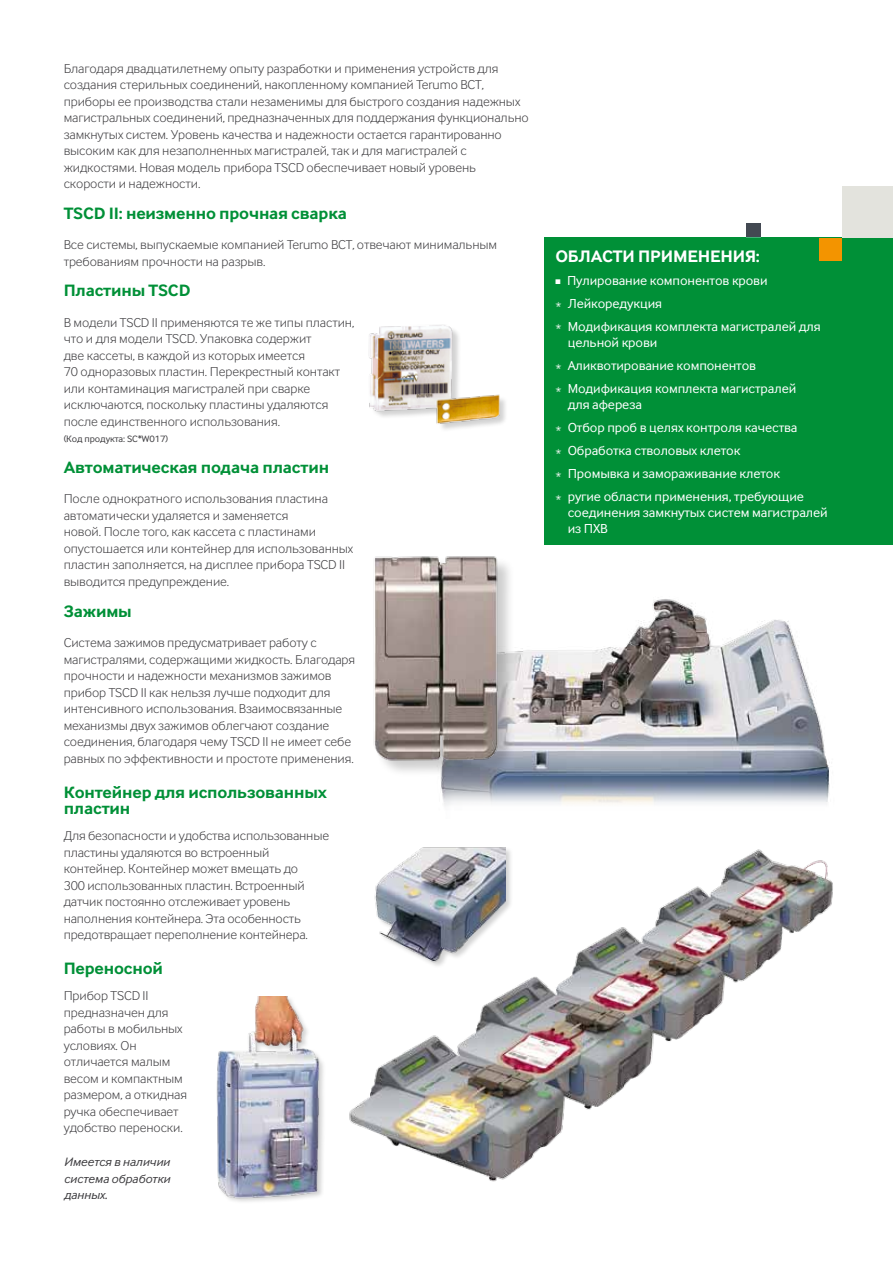
<style>
.page{position:relative;width:893px;height:1263px;background:#fff}
.page>*{position:absolute;margin:0;border:0;box-sizing:border-box;transform-origin:0 0}
.t1{font:700 17.25px "Terumo BCT";letter-spacing:-.01em;color:#fff}
.t2{font:700 17.1px/16.5px "Terumo BCT";letter-spacing:-.01em;color:#009037}
.t3{font:13.5px/16.2px "Terumo BCT";letter-spacing:-.01em;color:#fff}
.t4{font:300 13.35px/16.5px "Terumo BCT";letter-spacing:-.01em;color:#3e3d40}
.t5{font:italic 12.6px/16.6px "Terumo BCT";letter-spacing:-.01em;color:#3e3d40;text-align:justify}
.t6{font:9.6px "Terumo BCT";letter-spacing:-.01em;color:#3e3d40}
</style>
<div class="page">
<img style="left:441px;top:599px;width:389px;height:189px">
<div style="left:544px;top:238px;width:349px;height:307px;background:#009037"></div>
<img style="left:369px;top:325px;width:137px;height:105px">
<div style="left:375px;top:557px;width:141px;height:220px;background:#000;opacity:.2"></div>
<img style="left:373px;top:556px;width:144px;height:208px">
<img style="left:216px;top:996px;width:108px;height:206px">
<div style="left:842px;top:186px;width:51px;height:52px;background:#e3e3dd"></div>
<div style="left:819px;top:238px;width:23px;height:23px;background:#f39400"></div>
<div style="left:746px;top:223px;width:15px;height:15px;background:#434952"></div>
<img style="left:349px;top:788px;width:484px;height:394px">
<p class="t4" style="left:64px;top:60px;width:467px">Благодаря двадцатилетнему опыту разработки и применения устройств для создания стерильных соединений, накопленному компанией Terumo BCT, приборы ее производства стали незаменимы для быстрого создания надежных магистральных соединений, предназначенных для поддержания функционально замкнутых систем. Уровень качества и надежности остается гарантированно высоким как для незаполненных магистралей, так и для магистралей с жидкостями. Новая модель прибора TSCD обеспечивает новый уровень скорости и надежности.</p>
<p class="t2" style="left:64px;top:205px;width:285px">TSCD II: неизменно прочная сварка</p>
<p class="t4" style="left:64px;top:237px;width:435px">Все системы, выпускаемые компанией Terumo BCT, отвечают минимальным требованиям прочности на разрыв.</p>
<p class="t2" style="left:64px;top:282px;width:128px">Пластины TSCD</p>
<p class="t4" style="left:64px;top:314px;width:292px">В модели TSCD II применяются те же типы пластин, что и для модели TSCD. Упаковка содержит<br>две кассеты, в каждой из которых имеется<br>70 одноразовых пластин. Перекрестный контакт или контаминация магистралей при сварке исключаются, поскольку пластины удаляются после единственного использования.</p>
<p class="t6" style="left:64px;top:434px;width:106px">(Код продукта: SC*W017)</p>
<p class="t2" style="left:64px;top:459px;width:267px">Автоматическая подача пластин</p>
<p class="t4" style="left:64px;top:491px;width:291px">После однократного использования пластина автоматически удаляется и заменяется<br>новой. После того, как кассета с пластинами опустошается или контейнер для использованных пластин заполняется, на дисплее прибора TSCD II выводится предупреждение.</p>
<p class="t2" style="left:64px;top:602px;width:70px">Зажимы</p>
<p class="t4" style="left:64px;top:634px;width:293px">Система зажимов предусматривает работу с магистралями, содержащими жидкость. Благодаря прочности и надежности механизмов зажимов прибор TSCD II как нельзя лучше подходит для интенсивного использования. Взаимосвязанные механизмы двух зажимов облегчают создание соединения, благодаря чему TSCD II не имеет себе равных по эффективности и простоте применения.</p>
<p class="t2" style="left:64px;top:784px;width:265px">Контейнер для использованных пластин</p>
<p class="t4" style="left:64px;top:827px;width:267px">Для безопасности и удобства использованные пластины удаляются во встроенный контейнер. Контейнер может вмещать до<br>300 использованных пластин. Встроенный датчик постоянно отслеживает уровень наполнения контейнера. Эта особенность предотвращает переполнение контейнера.</p>
<p class="t2" style="left:64px;top:960px;width:101px">Переносной</p>
<p class="t4" style="left:64px;top:987px;width:125px">Прибор TSCD II предназначен для работы в мобильных условиях. Он отличается малым весом и компактным размером, а откидная ручка обеспечивает удобство переноски.</p>
<p class="t5" style="left:64px;top:1154px;width:108px">Имеется в наличии система обработки данных.</p>
<p class="t1" style="left:555px;top:246px;width:206px">ОБЛАСТИ ПРИМЕНЕНИЯ:</p>
<p class="t3" style="left:555px;top:272px;width:214px">■ Пулирование компонентов крови</p>
<p class="t3" style="left:555px;top:295px;width:108px">✮ Лейкоредукция</p>
<p class="t3" style="left:568px;top:318px;width:255px;text-indent:-12px">✮ Модификация комплекта магистралей для цельной крови</p>
<p class="t3" style="left:555px;top:357px;width:202px">✮ Аликвотирование компонентов</p>
<p class="t3" style="left:568px;top:380px;width:230px;text-indent:-12px">✮ Модификация комплекта магистралей для афереза</p>
<p class="t3" style="left:555px;top:420px;width:244px">✮ Отбор проб в целях контроля качества</p>
<p class="t3" style="left:555px;top:442px;width:186px">✮ Обработка стволовых клеток</p>
<p class="t3" style="left:555px;top:465px;width:226px">✮ Промывка и замораживание клеток</p>
<p class="t3" style="left:568px;top:488px;width:261px;text-indent:-12px">✮ ругие области применения, требующие соединения замкнутых систем магистралей из ПХВ</p>
</div>
